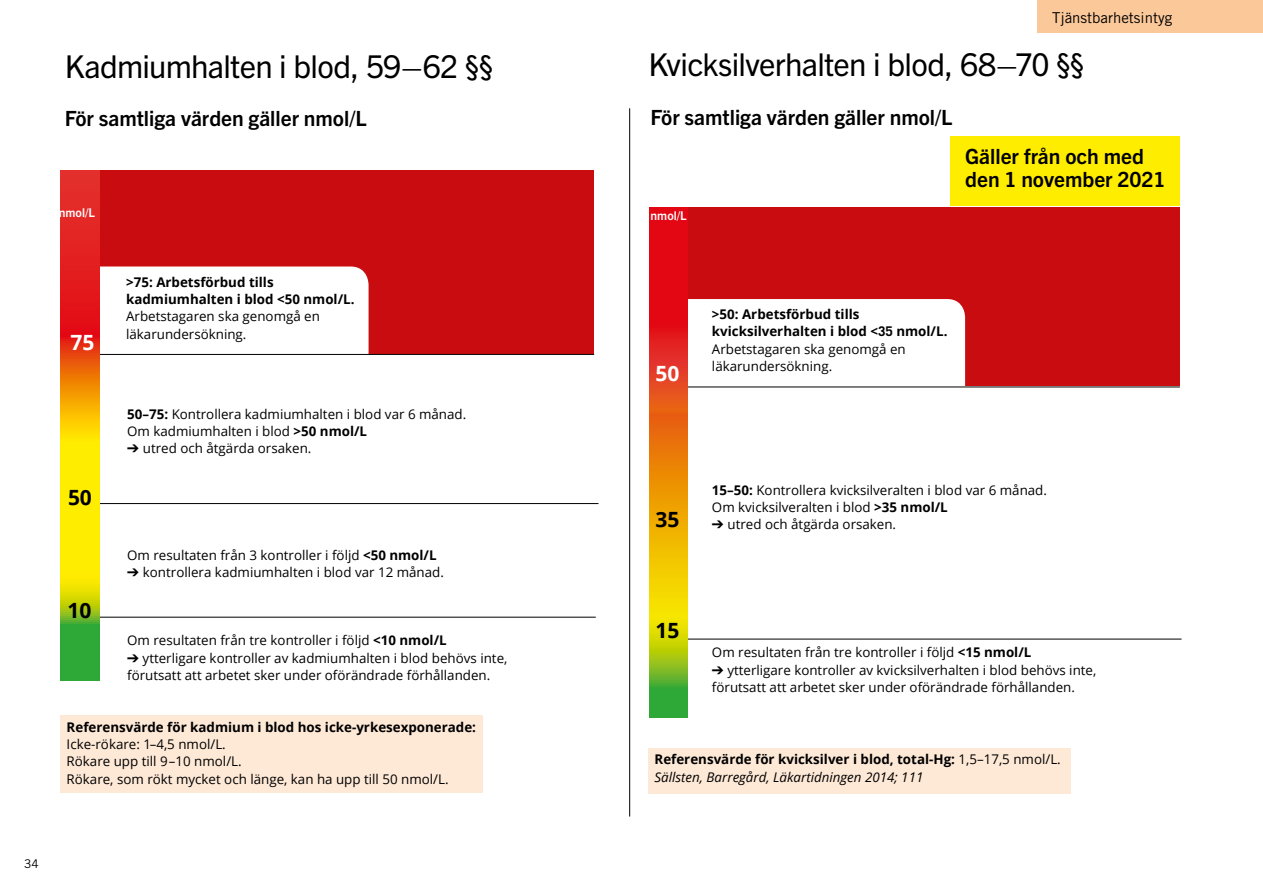
<style>
.page{position:relative;width:1263px;height:893px;background:#fff}
.page>*{position:absolute;margin:0;border:0;box-sizing:border-box;transform-origin:0 0}
.t1{font:31.5px "Trade Gothic Next LT Pro";letter-spacing:-.02em;color:#000}
.t2{font:700 21px/23.2px "Trade Gothic Next LT Pro";color:#000}
.t3{font:700 21px "Open Sans";color:#000}
.t4{font:700 21px "Open Sans";color:#fff}
.t5{font:15px "Trade Gothic LT Std";color:#000}
.Figurtext{font:13.35px/17.2px "Open Sans";color:#000}
.Figurtext-2{font:700 13.35px/17.2px "Open Sans";color:#000}
.t6{font:700 12.15px "Trade Gothic Next LT Pro";color:#fff}
.t7{font:12px "Trade Gothic LT Std";color:#000}
.s1{font-weight:400}
.s2{font-weight:700}
.s3{font-family:"Trade Gothic LT Std"}
.s4{font-weight:400;font-style:italic}
</style>
<div class="page">
<div style="left:1037px;top:0;width:226px;height:33px;background:#fbc899"></div>
<hr style="left:629px;top:109px;width:1px;height:707px;background:#000">
<div style="left:63px;top:171px;width:531px;height:183px;background:#c90c0f"></div>
<div style="left:65px;top:266px;width:304px;height:104px;background:#fff;border-radius:18px"></div>
<hr style="left:96px;top:617px;width:500px;height:1px;background:#000">
<div style="left:61px;top:715px;width:422px;height:77px;background:#fee9d7"></div>
<hr style="left:99px;top:503px;width:499px;height:1px;background:#000">
<hr style="left:91px;top:354px;width:503px;height:1px;background:#000">
<svg style="left:61px;top:171px;width:38px;height:509px;background:#d68b12"></svg>
<hr style="left:682px;top:639px;width:499px;height:1px;background:#000">
<div style="left:649px;top:208px;width:531px;height:178px;background:#c90c0f"></div>
<div style="left:650px;top:299px;width:315px;height:103px;background:#fff;border-radius:18px"></div>
<hr style="left:677px;top:387px;width:503px;height:1px;background:#000">
<div style="left:648px;top:748px;width:423px;height:46px;background:#fee9d7"></div>
<svg style="left:649px;top:207px;width:39px;height:510px;background:#d67310"></svg>
<div style="left:950px;top:136px;width:230px;height:69px;background:#ffed00"></div>
<h1 class="t1" style="left:65px;top:44px;width:430px">Kadmiumhalten i blod, 59–62 §§</h1>
<h2 class="t2" style="left:65px;top:106px;width:303px">För samtliga värden gäller nmol/L</h2>
<p class="t6" style="left:59px;top:204px;width:38px">nmol/L</p>
<h2 class="t4" style="left:71px;top:328px;width:25px">75</h2>
<h2 class="t3" style="left:68px;top:483px;width:25px">50</h2>
<h2 class="t3" style="left:67px;top:595px;width:25px">10</h2>
<p class="Figurtext-2" style="left:126px;top:273px;width:230px">&gt;75: Arbetsförbud tills kadmiumhalten i blod &lt;50 nmol/L.<br><span class="s1">Arbetstagaren ska genomgå en läkarundersökning.</span></p>
<p class="Figurtext" style="left:127px;top:405px;width:341px"><span class="s2">50–75:</span> Kontrollera kadmiumhalten i blod var 6 månad.<br>Om kadmiumhalten i blod <span class="s2">&gt;50 nmol/L</span></p>
<p class="Figurtext" style="left:127px;top:440px;width:186px">➔ utred och åtgärda orsaken.</p>
<p class="Figurtext" style="left:127px;top:546px;width:311px">Om resultaten från 3 kontroller i följd <span class="s2">&lt;50 nmol/L</span></p>
<p class="Figurtext" style="left:127px;top:563px;width:318px">➔ kontrollera kadmiumhalten i blod var 12 månad.</p>
<p class="Figurtext" style="left:127px;top:632px;width:321px">Om resultaten från tre kontroller i följd <span class="s2">&lt;10 nmol/L</span></p>
<p class="Figurtext" style="left:127px;top:649px;width:382px">➔ ytterligare kontroller av kadmiumhalten i blod behövs inte, förutsatt att arbetet sker under oförändrade förhållanden.</p>
<p class="Figurtext" style="left:67px;top:718px;width:411px"><span class="s2">Referensvärde för kadmium i blod hos icke-yrkesexponerade:<br></span>Icke-rökare: 1–4,5 nmol/L.<br>Rökare upp till 9–10 nmol/L.<br>Rökare, som rökt mycket och länge, kan ha upp till 50 nmol/L.</p>
<p class="t7" style="left:24px;top:857px;width:16px">34</p>
<p class="t5" style="left:1052px;top:9px;width:121px">Tjänstbarhetsintyg</p>
<h1 class="t1" style="left:648px;top:43px;width:437px">Kvicksilverhalten i blod, 68–70 §§</h1>
<h2 class="t2" style="left:651px;top:104px;width:303px">För samtliga värden gäller nmol/L</h2>
<p class="t6" style="left:651px;top:207px;width:38px">nmol/L</p>
<h2 class="t2" style="left:965px;top:143px;width:202px">Gäller från och med den 1 november 2021</h2>
<h2 class="t4" style="left:655px;top:359px;width:25px">50</h2>
<p class="Figurtext-2" style="left:712px;top:305px;width:237px">&gt;50: Arbetsförbud tills kvicksilverhalten i blod &lt;<span class="s3">35</span> nmol/L.<br><span class="s1">Arbetstagaren ska genomgå en läkarundersökning.</span></p>
<h2 class="t3" style="left:655px;top:504px;width:25px">35</h2>
<p class="Figurtext" style="left:712px;top:481px;width:337px"><span class="s2">15–50:</span> Kontrollera kvicksilveralten i blod var 6 månad.<br>Om kvicksilveralten i blod <span class="s2">&gt;35 nmol/L</span></p>
<p class="Figurtext" style="left:712px;top:516px;width:186px">➔ utred och åtgärda orsaken.</p>
<h2 class="t3" style="left:655px;top:615px;width:25px">15</h2>
<p class="Figurtext" style="left:712px;top:643px;width:321px">Om resultaten från tre kontroller i följd <span class="s2">&lt;15 nmol/L</span></p>
<p class="Figurtext" style="left:712px;top:661px;width:386px">➔ ytterligare kontroller av kvicksilverhalten i blod behövs inte, förutsatt att arbetet sker under oförändrade förhållanden.</p>
<p class="Figurtext-2" style="left:654px;top:751px;width:408px">Referensvärde för kvicksilver i blod, total-Hg: <span class="s1">1,5–17,5 nmol/L.<br></span><span class="s4">Sällsten, Barregård, Läkartidningen 2014; 111</span></p>
</div>
